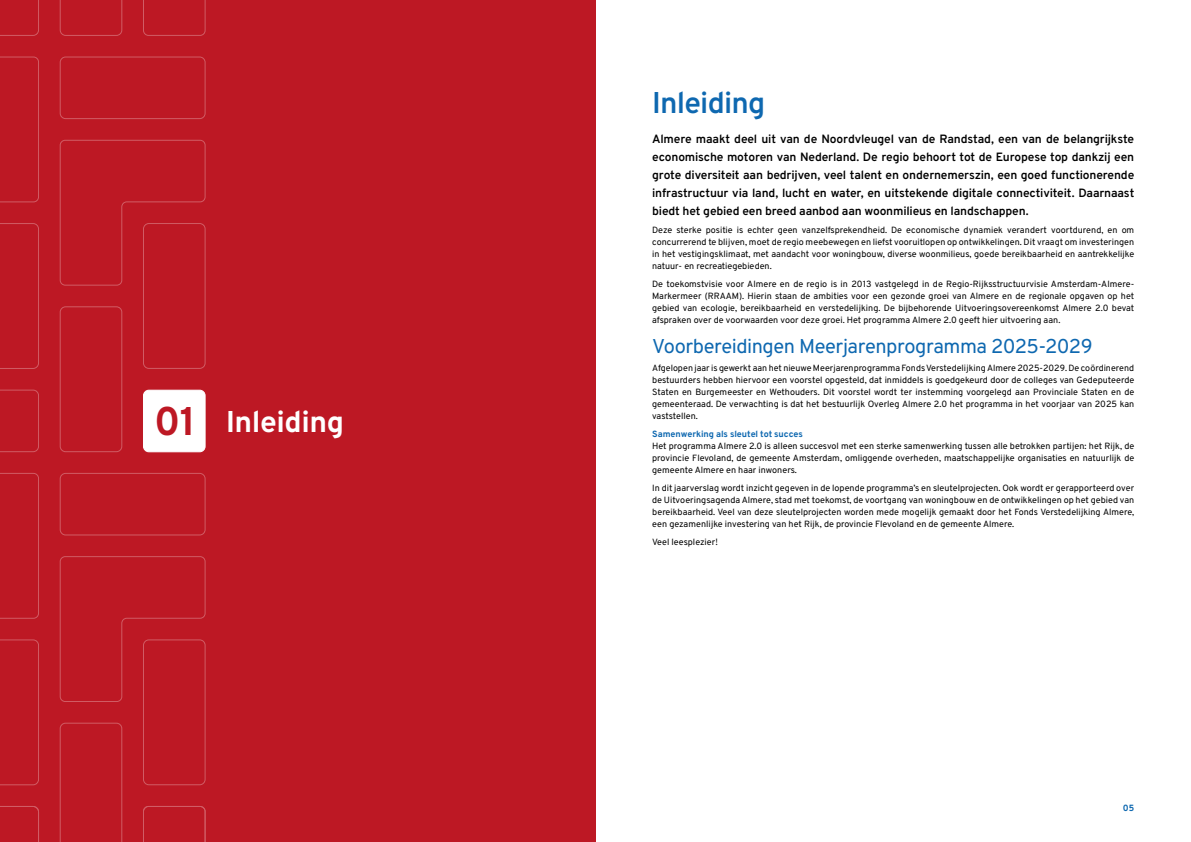
<style>
.page{position:relative;width:1191px;height:842px;background:#fff}
.page>*{position:absolute;margin:0;border:0;box-sizing:border-box;transform-origin:0 0}
.t1{font:700 30px "Overpass";letter-spacing:-.015em;color:#fff}
.t2{font:600 30px "Overpass";letter-spacing:-.025em;color:#0e68b0}
.t3{font:20px "Overpass";letter-spacing:-.02em;color:#0e68b0}
.Intro__P{font:600 12px/18px "Overpass";letter-spacing:-.01em;color:#000;text-align:justify}
.Paragraph__No_Breaking{font:9px/12px "Overpass";color:#000;text-align:justify}
.t4{font:700 9px "Overpass";letter-spacing:-.005em;color:#0e68b0}
.s1{font-size:40px;color:#bd1824}
</style>
<div class="page">
<div style="left:0;top:0;width:595px;height:842px;background:#bd1824"></div>
<svg style="left:0;top:223px;width:39px;height:146px"></svg>
<svg style="left:0;top:57px;width:39px;height:146px"></svg>
<svg style="left:0;top:390px;width:39px;height:62px"></svg>
<div style="left:60px;top:306px;width:62px;height:146px;border:1px solid #fff;border-radius:5px"></div>
<div style="left:143px;top:223px;width:63px;height:146px;border:1px solid #fff;border-radius:5px"></div>
<svg style="left:59px;top:139px;width:147px;height:147px"></svg>
<div style="left:60px;top:57px;width:146px;height:62px;border:1px solid #fff;border-radius:5px"></div>
<svg style="left:0;top:639px;width:39px;height:146px"></svg>
<svg style="left:0;top:473px;width:39px;height:146px"></svg>
<svg style="left:0;top:806px;width:39px;height:36px"></svg>
<svg style="left:59px;top:722px;width:64px;height:120px"></svg>
<div style="left:143px;top:639px;width:63px;height:146px;border:1px solid #fff;border-radius:5px"></div>
<svg style="left:59px;top:556px;width:147px;height:146px"></svg>
<svg style="left:143px;top:806px;width:63px;height:36px"></svg>
<div style="left:60px;top:473px;width:146px;height:62px;border:1px solid #fff;border-radius:5px"></div>
<svg style="left:0;top:0;width:39px;height:36px"></svg>
<svg style="left:60px;top:0;width:62px;height:36px"></svg>
<svg style="left:143px;top:0;width:63px;height:36px"></svg>
<div style="left:143px;top:390px;width:62px;height:62px;background:#fff;border-radius:5px"></div>
<div style="left:143px;top:390px;width:63px;height:62px;border:1px solid #fff;border-radius:5px"></div>
<h1 class="t1" style="left:154px;top:397px;width:192px"><span class="s1">01</span> Inleiding</h1>
<h1 class="t2" style="left:652px;top:79px;width:115px">Inleiding</h1>
<p class="Intro__P" style="left:652px;top:130px;width:483px">Almere maakt deel uit van de Noordvleugel van de Randstad, een van de belangrijkste economische motoren van Nederland. De regio behoort tot de Europese top dankzij een grote diversiteit aan bedrijven, veel talent en ondernemerszin, een goed functionerende infrastructuur via land, lucht en water, en uitstekende digitale connectiviteit. Daarnaast biedt het gebied een breed aanbod aan woonmilieus en landschappen.</p>
<p class="Paragraph__No_Breaking" style="left:652px;top:224px;width:483px">Deze sterke positie is echter geen vanzelfsprekendheid. De economische dynamiek verandert voortdurend, en om concurrerend te blijven, moet de regio meebewegen en liefst vooruitlopen op ontwikkelingen. Dit vraagt om investeringen in het vestigingsklimaat, met aandacht voor woningbouw, diverse woonmilieus, goede bereikbaarheid en aantrekkelijke natuur- en recreatiegebieden.</p>
<p class="Paragraph__No_Breaking" style="left:652px;top:278px;width:483px">De toekomstvisie voor Almere en de regio is in 2013 vastgelegd in de Regio-Rijksstructuurvisie Amsterdam-Almere-Markermeer (RRAAM). Hierin staan de ambities voor een gezonde groei van Almere en de regionale opgaven op het gebied van ecologie, bereikbaarheid en verstedelijking. De bijbehorende Uitvoeringsovereenkomst Almere 2.0 bevat afspraken over de voorwaarden voor deze groei. Het programma Almere 2.0 geeft hier uitvoering aan.</p>
<h2 class="t3" style="left:652px;top:330px;width:442px">Voorbereidingen Meerjarenprogramma 2025-2029</h2>
<p class="Paragraph__No_Breaking" style="left:652px;top:362px;width:483px">Afgelopen jaar is gewerkt aan het nieuwe Meerjarenprogramma Fonds Verstedelijking Almere 2025-2029. De coördinerend bestuurders hebben hiervoor een voorstel opgesteld, dat inmiddels is goedgekeurd door de colleges van Gedeputeerde Staten en Burgemeester en Wethouders. Dit voorstel wordt ter instemming voorgelegd aan Provinciale Staten en de gemeenteraad. De verwachting is dat het bestuurlijk Overleg Almere 2.0 het programma in het voorjaar van 2025 kan vaststellen.</p>
<h3 class="t4" style="left:652px;top:427px;width:152px">Samenwerking als sleutel tot succes</h3>
<p class="Paragraph__No_Breaking" style="left:652px;top:440px;width:483px">Het programma Almere 2.0 is alleen succesvol met een sterke samenwerking tussen alle betrokken partijen: het Rijk, de provincie Flevoland, de gemeente Amsterdam, omliggende overheden, maatschappelijke organisaties en natuurlijk de gemeente Almere en haar inwoners.</p>
<p class="Paragraph__No_Breaking" style="left:652px;top:482px;width:483px">In dit jaarverslag wordt inzicht gegeven in de lopende programma’s en sleutelprojecten. Ook wordt er gerapporteerd over de Uitvoeringsagenda Almere, stad met toekomst, de voortgang van woningbouw en de ontwikkelingen op het gebied van bereikbaarheid. Veel van deze sleutelprojecten worden mede mogelijk gemaakt door het Fonds Verstedelijking Almere, een gezamenlijke investering van het Rijk, de provincie Flevoland en de gemeente Almere.</p>
<p class="Paragraph__No_Breaking" style="left:652px;top:536px;width:67px">Veel leesplezier!</p>
<p class="t4" style="left:1122px;top:801px;width:13px">05</p>
</div>
